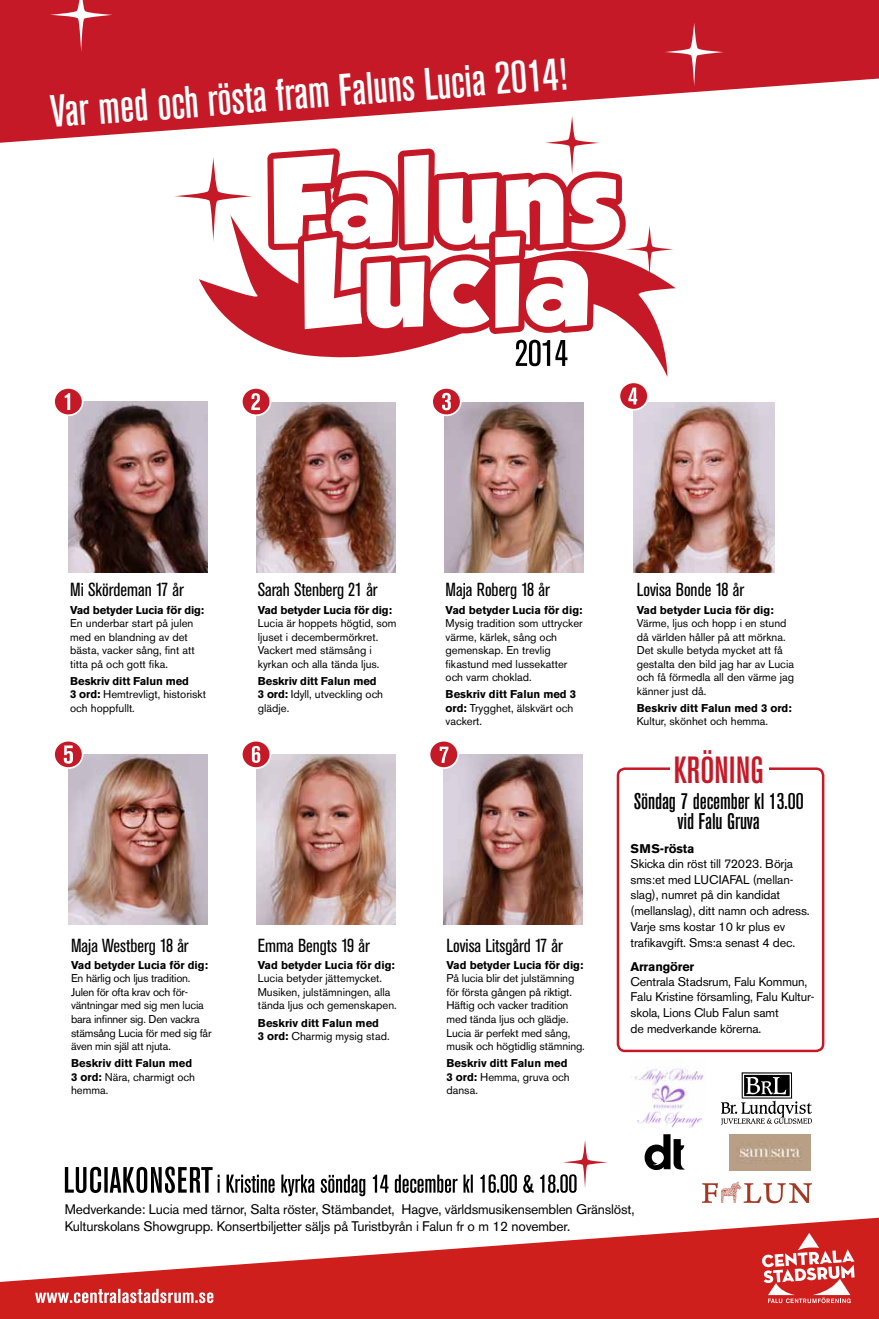
<style>
.page{position:relative;width:879px;height:1319px;background:#fff}
.page>*{position:absolute;margin:0;border:0;box-sizing:border-box;transform-origin:0 0}
.t1{font:500 condensed 45px "Akzidenz Grotesk BE";color:#fff}
.t2{font:500 condensed 37.5px "Akzidenz Grotesk BE";letter-spacing:.005em;color:#c61927}
.t3{font:500 condensed 22.5px/20px "Akzidenz Grotesk BE";letter-spacing:-.005em;color:#000;text-align:center}
.t4{font:condensed 18.75px "Akzidenz Grotesk BE";color:#000}
.t5{font:13.75px/16.5px "Akzidenz Grotesk BE";letter-spacing:-.015em;color:#000}
.t6{font:12.5px/15.8px "Akzidenz Grotesk BE";letter-spacing:-.01em;color:#000}
.t7{font:700 12.5px "Akzidenz Grotesk BE";letter-spacing:-.01em;color:#000}
.t8{font:11.25px/13.5px "Akzidenz Grotesk BE";color:#000}
.t9{font:700 11.25px/13.5px "Akzidenz Grotesk BE";color:#000}
.t10{font:11.25px/13.5px "Akzidenz Grotesk BE";letter-spacing:-.02em;color:#000}
.s1{font-weight:700}
.s2{font-weight:400}
</style>
<div class="page">
<svg style="left:0;top:1217px;width:879px;height:101px;fill:#cf1f1d"></svg>
<svg style="left:35px;top:1288px;width:178px;height:14px"></svg>
<svg style="left:762px;top:1232px;width:92px;height:70px"></svg>
<img style="left:256px;top:402px;width:139px;height:170px">
<div style="left:242px;top:388px;width:28px;height:27px;background:#c61927;border-radius:50%"></div>
<div style="left:241px;top:387px;width:30px;height:29px;border:2px solid #fff;border-radius:50%"></div>
<svg style="left:251px;top:393px;width:9px;height:17px"></svg>
<svg style="left:199px;top:242px;width:477px;height:135px"></svg>
<svg style="left:267px;top:143px;width:406px;height:223px"></svg>
<svg style="left:175px;top:157px;width:77px;height:85px"></svg>
<svg style="left:0;top:0;width:879px;height:143px;fill:#c61927"></svg>
<svg style="left:664px;top:22px;width:60px;height:65px;background:#ca2c39"></svg>
<svg style="left:50px;top:0;width:63px;height:52px;background:#cb313d"></svg>
<img style="left:68px;top:401px;width:139px;height:171px">
<div style="left:54px;top:388px;width:29px;height:27px;background:#c61927;border-radius:50%"></div>
<div style="left:53px;top:387px;width:31px;height:29px;border:2px solid #fff;border-radius:50%"></div>
<svg style="left:65px;top:393px;width:5px;height:17px"></svg>
<img style="left:444px;top:402px;width:140px;height:170px">
<div style="left:432px;top:388px;width:29px;height:27px;background:#c61927;border-radius:50%"></div>
<div style="left:431px;top:387px;width:31px;height:29px;border:2px solid #fff;border-radius:50%"></div>
<svg style="left:442px;top:393px;width:9px;height:17px"></svg>
<img style="left:634px;top:402px;width:140px;height:170px">
<div style="left:619px;top:382px;width:29px;height:27px;background:#c61927;border-radius:50%"></div>
<div style="left:618px;top:381px;width:31px;height:29px;border:2px solid #fff;border-radius:50%"></div>
<svg style="left:628px;top:387px;width:9px;height:17px"></svg>
<img style="left:68px;top:754px;width:139px;height:170px">
<svg style="left:54px;top:740px;width:29px;height:28px"></svg>
<div style="left:53px;top:739px;width:31px;height:29px;border:2px solid #fff;border-radius:50%"></div>
<svg style="left:64px;top:745px;width:9px;height:18px"></svg>
<img style="left:256px;top:754px;width:139px;height:170px">
<svg style="left:242px;top:740px;width:28px;height:28px"></svg>
<div style="left:241px;top:739px;width:30px;height:29px;border:2px solid #fff;border-radius:50%"></div>
<svg style="left:252px;top:745px;width:8px;height:17px"></svg>
<img style="left:444px;top:754px;width:139px;height:170px">
<svg style="left:429px;top:740px;width:29px;height:28px"></svg>
<div style="left:428px;top:739px;width:31px;height:29px;border:2px solid #fff;border-radius:50%"></div>
<svg style="left:440px;top:746px;width:8px;height:16px"></svg>
<svg style="left:65px;top:1140px;width:543px;height:56px"></svg>
<div style="left:617px;top:767px;width:207px;height:284px;border:2px solid #c61927;border-radius:7px"></div>
<div style="left:670px;top:764px;width:99px;height:9px;background:#fff"></div>
<svg style="left:721px;top:1072px;width:91px;height:52px"></svg>
<svg style="left:644px;top:1134px;width:41px;height:35px"></svg>
<svg style="left:702px;top:1181px;width:110px;height:22px"></svg>
<img style="left:631px;top:1068px;width:73px;height:59px">
<img style="left:729px;top:1134px;width:81px;height:36px">
<h1 class="t1" style="left:49px;top:86px;width:519px;rotate:-4deg">Var med och rösta fram Faluns Lucia 2014!</h1>
<h3 class="t4" style="left:70px;top:579px;width:115px">Mi Skördeman 17 år</h3>
<p class="t9" style="left:70px;top:603px;width:136px">Vad betyder Lucia för dig:</p>
<p class="t8" style="left:70px;top:616px;width:126px">En underbar start på julen med en blandning av det bästa, vacker sång, fint att titta på och gott fika.</p>
<p class="t8" style="left:70px;top:674px;width:137px"><span class="s1">Beskriv ditt Falun med<br>3 ord:</span> Hemtrevligt, historiskt och hoppfullt.</p>
<h3 class="t4" style="left:258px;top:579px;width:121px">Sarah Stenberg 21 år</h3>
<p class="t9" style="left:258px;top:603px;width:136px">Vad betyder Lucia för dig:</p>
<p class="t8" style="left:258px;top:616px;width:140px">Lucia är hoppets högtid, som ljuset i decembermörkret.<br>Vackert med stämsång i kyrkan och alla tända ljus.</p>
<p class="t8" style="left:258px;top:674px;width:127px"><span class="s1">Beskriv ditt Falun med<br>3 ord:</span> Idyll, utveckling och glädje.</p>
<h3 class="t4" style="left:71px;top:934px;width:119px">Maja Westberg 18 år</h3>
<p class="t9" style="left:71px;top:958px;width:138px">Vad betyder Lucia för dig:</p>
<p class="t10" style="left:71px;top:971px;width:142px">En härlig och ljus tradition.<br>Julen för ofta krav och för&shy;väntningar med sig men lucia bara infinner sig. Den vackra stämsång Lucia för med sig får även min själ att njuta.</p>
<p class="t9" style="left:71px;top:1056px;width:126px">Beskriv ditt Falun med<br>3 ord: <span class="s2">Nära, charmigt och hemma.</span></p>
<h3 class="t4" style="left:258px;top:934px;width:114px">Emma Bengts 19 år</h3>
<p class="t9" style="left:258px;top:958px;width:138px">Vad betyder Lucia för dig:</p>
<p class="t8" style="left:258px;top:971px;width:140px">Lucia betyder jättemycket.<br>Musiken, julstämningen, alla tända ljus och gemenskapen.</p>
<p class="t9" style="left:258px;top:1015px;width:133px">Beskriv ditt Falun med<br>3 ord: <span class="s2">Charmig mysig stad.</span></p>
<h3 class="t4" style="left:445px;top:579px;width:106px">Maja Roberg 18 år</h3>
<p class="t9" style="left:445px;top:603px;width:138px">Vad betyder Lucia för dig:</p>
<p class="t8" style="left:445px;top:616px;width:139px">Mysig tradition som uttrycker värme, kärlek, sång och gemenskap. En trevlig fikastund med lussekatter och varm choklad.</p>
<p class="t8" style="left:445px;top:687px;width:132px"><span class="s1">Beskriv ditt Falun med 3 ord:</span> Trygghet, älskvärt och vackert.</p>
<h3 class="t4" style="left:446px;top:934px;width:118px">Lovisa Litsgård 17 år</h3>
<p class="t9" style="left:446px;top:958px;width:138px">Vad betyder Lucia för dig:</p>
<p class="t8" style="left:446px;top:971px;width:140px">På lucia blir det julstämning för första gången på riktigt.<br>Häftig och vacker tradition med tända ljus och glädje.<br>Lucia är perfekt med sång, musik och högtidlig stämning.</p>
<p class="t9" style="left:446px;top:1056px;width:125px">Beskriv ditt Falun med<br>3 ord: <span class="s2">Hemma, gruva och dansa.</span></p>
<h3 class="t4" style="left:637px;top:579px;width:109px">Lovisa Bonde 18 år</h3>
<p class="t9" style="left:637px;top:603px;width:138px">Vad betyder Lucia för dig:</p>
<p class="t8" style="left:637px;top:616px;width:159px">Värme, ljus och hopp i en stund då världen håller på att mörkna.<br>Det skulle betyda mycket att få gestalta den bild jag har av Lucia och få förmedla all den värme jag känner just då.</p>
<p class="t9" style="left:637px;top:701px;width:156px">Beskriv ditt Falun med 3 ord:</p>
<p class="t8" style="left:637px;top:714px;width:133px">Kultur, skönhet och hemma.</p>
<h2 class="t2" style="left:674px;top:748px;width:92px">Kröning</h2>
<h3 class="t3" style="left:634px;top:791px;width:171px">Söndag 7 december kl 13.00 vid Falu Gruva</h3>
<p class="t7" style="left:630px;top:841px;width:65px">SMS-rösta</p>
<p class="t6" style="left:630px;top:855px;width:181px">Skicka din röst till 72023. Börja sms:et med LUCIAFAL (mellan&shy;slag), numret på din kandidat (mellanslag), ditt namn och adress.<br>Varje sms kostar 10 kr plus ev trafikavgift. Sms:a senast 4 dec.</p>
<p class="t7" style="left:630px;top:959px;width:65px">Arrangörer</p>
<p class="t6" style="left:630px;top:973px;width:185px">Centrala Stadsrum, Falu Kommun,<br>Falu Kristine församling, Falu Kultur&shy;skola, Lions Club Falun samt<br>de medverkande körerna.</p>
<p class="t5" style="left:65px;top:1200px;width:571px">Medverkande: Lucia med tärnor, Salta röster, Stämbandet, Hagve, världsmusikensemblen Gränslöst,<br>Kulturskolans Showgrupp. Konsertbiljetter säljs på Turistbyrån i Falun fr o m 12 november.</p>
</div>
